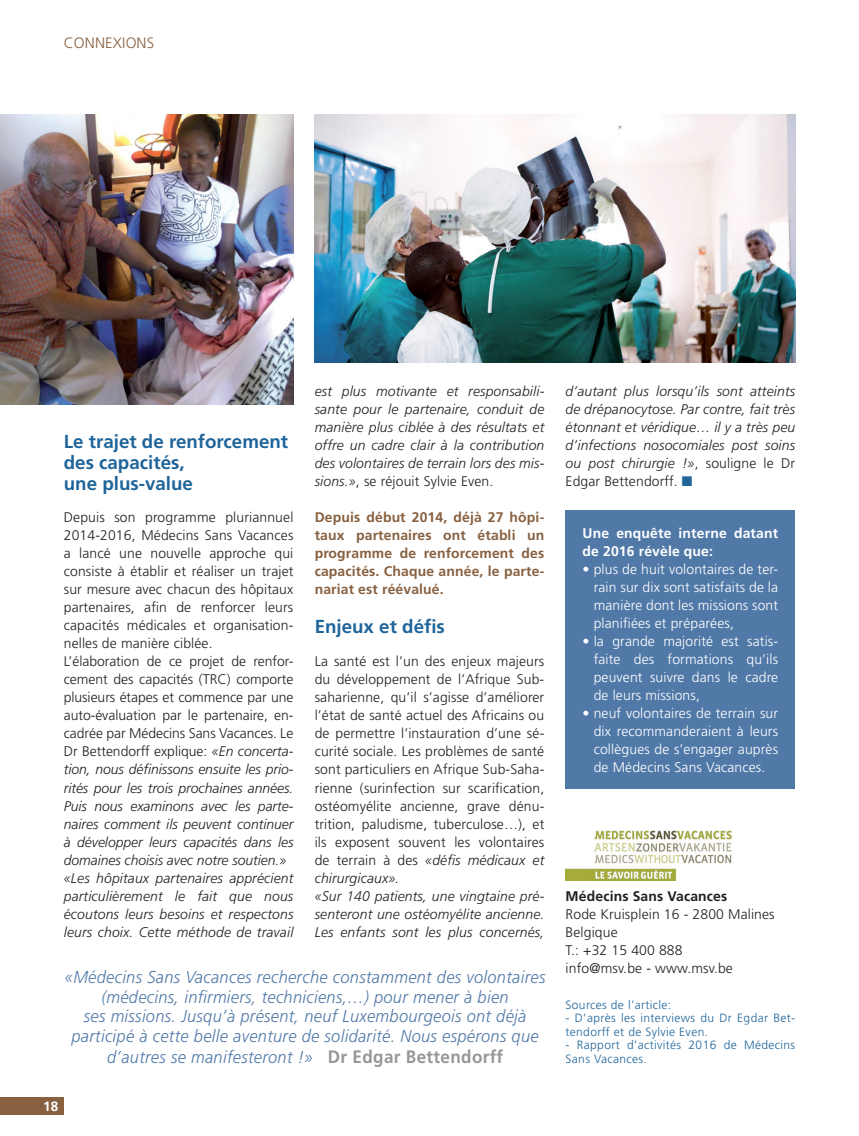
<style>
.page{position:relative;width:859px;height:1136px;background:#fff}
.page>*{position:absolute;margin:0;border:0;box-sizing:border-box;transform-origin:0 0}
.t1{font:700 18.75px/21px "Frutiger";color:#1f659a}
.t2{font:italic 300 17.25px/20.2px "Frutiger";letter-spacing:.02em;color:#5179a8;text-align:center;scale:.95 1}
.t3{font:300 15px "Frutiger";letter-spacing:.01em;color:#876040}
.t4{font:italic 300 13.95px/18px "Frutiger";letter-spacing:.01em;color:#231f20;text-align:justify}
.t5{font:300 13.95px/18px "Frutiger";letter-spacing:.01em;color:#231f20;text-align:justify}
.t6{font:300 13.95px/18px "Frutiger";letter-spacing:.01em;color:#fff;text-align:justify}
.t7{font:700 13.95px/18px "Frutiger";letter-spacing:.01em;color:#876040;text-align:justify}
.t8{font:700 13.95px/18px "Frutiger";letter-spacing:.01em;color:#fff}
.t9{font:700 13.95px "Frutiger";letter-spacing:.01em;color:#231f20}
.t10{font:700 13.5px "Frutiger";color:#fff}
.t11{font:300 12px/13.5px "Frutiger";letter-spacing:.03em;color:#1f659a}
.s1{font-style:normal}
.s2{font-style:italic}
.s3{font-weight:700;font-style:normal;font-size:18px;color:#95979a}
.s4{color:#1f659a}
</style>
<div class="page">
<div style="left:566px;top:510px;width:229px;height:278px;background:#5179a8"></div>
<img style="left:566px;top:830px;width:166px;height:50px">
<div style="left:0;top:1097px;width:64px;height:17px;background:#876040"></div>
<img style="left:315px;top:115px;width:480px;height:247px">
<img style="left:0;top:115px;width:293px;height:289px">
<p class="t3" style="left:64px;top:34px;width:92px">CONNEXIONS</p>
<p class="t1" style="left:64px;top:431px;width:226px">Le trajet de renforcement des capacités,</p>
<p class="t1" style="left:64px;top:473px;width:131px">une plus-value</p>
<p class="t5" style="left:64px;top:508px;width:231px">Depuis son programme pluriannuel 2014-2016, Médecins Sans Vacances a lancé une nouvelle approche qui consiste à établir et réaliser un trajet sur mesure avec chacun des hôpitaux partenaires, afin de renforcer leurs capacités médicales et organisation&shy;nelles de manière ciblée.</p>
<p class="t4" style="left:64px;top:652px;width:231px"><span class="s1">L’élaboration de ce projet de renfor&shy;cement des capacités (TRC) comporte plusieurs étapes et commence par une auto-évaluation par le partenaire, en&shy;cadrée par Médecins Sans Vacances. Le Dr Bettendorff explique:</span> «En concerta&shy;tion, nous définissons ensuite les prio&shy;rités pour les trois prochaines années.<br>Puis nous examinons avec les parte&shy;naires comment ils peuvent continuer à développer leurs capacités dans les domaines choisis avec notre soutien.»</p>
<p class="t4" style="left:64px;top:868px;width:231px">«Les hôpitaux partenaires apprécient particulièrement le fait que nous écoutons leurs besoins et respectons leurs choix. Cette méthode de travail</p>
<p class="t4" style="left:315px;top:382px;width:231px">est plus motivante et responsabili&shy;sante pour le partenaire, conduit de manière plus ciblée à des résultats et offre un cadre clair à la contribution des volontaires de terrain lors des mis&shy;sions.»<span class="s1">, se réjouit Sylvie Even.</span></p>
<p class="t7" style="left:315px;top:508px;width:231px">Depuis début 2014, déjà 27 hôpi&shy;taux partenaires ont établi un programme de renforcement des capacités. Chaque année, le parte&shy;nariat est réévalué.</p>
<p class="t1" style="left:315px;top:616px;width:132px">Enjeux et défis</p>
<p class="t5" style="left:315px;top:652px;width:231px">La santé est l’un des enjeux majeurs du développement de l’Afrique Sub&shy;saharienne, qu’il s’agisse d’améliorer l’état de santé actuel des Africains ou de permettre l’instauration d’une sé&shy;curité sociale. Les problèmes de santé sont particuliers en Afrique Sub-Saha&shy;rienne (surinfection sur scarification, ostéomyélite ancienne, grave dénu&shy;trition, paludisme, tuberculose…), et ils exposent souvent les volontaires de terrain à des <span class="s2">«défis médicaux et chirurgicaux».</span></p>
<p class="t4" style="left:315px;top:886px;width:231px">«Sur 140 patients, une vingtaine pré&shy;senteront une ostéomyélite ancienne.<br>Les enfants sont les plus concernés,</p>
<p class="t2" style="left:65px;top:967px;width:507px;line-height:19.5px">«Médecins Sans Vacances recherche constamment des volontaires (médecins, infirmiers, techniciens,…) pour mener à bien</p>
<p class="t2" style="left:72px;top:1006px;width:493px">ses missions. Jusqu’à présent, neuf Luxembourgeois ont déjà participé à cette belle aventure de solidarité. Nous espérons que d’autres se manifesteront !» <span class="s3">Dr Edgar Bettendorff</span></p>
<p class="t10" style="left:43px;top:1098px;width:17px">18</p>
<p class="t4" style="left:566px;top:382px;width:231px">d’autant plus lorsqu’ils sont atteints de drépanocytose. Par contre, fait très étonnant et véridique… il y a très peu d’infections nosocomiales post soins ou post chirurgie !»<span class="s1">, souligne le Dr Edgar Bettendorff.</span> <span class="s4">■</span></p>
<p class="t8" style="left:583px;top:524px;width:197px">Une enquête interne datant de 2016 révèle que:</p>
<p class="t6" style="left:594px;top:560px;width:186px;text-indent:-11px">• plus de huit volontaires de ter&shy;rain sur dix sont satisfaits de la manière dont les missions sont planifiées et préparées,</p>
<p class="t6" style="left:594px;top:632px;width:186px;text-indent:-11px">• la grande majorité est satis&shy;faite des formations qu’ils peuvent suivre dans le cadre de leurs missions,</p>
<p class="t6" style="left:594px;top:704px;width:186px;text-indent:-11px">• neuf volontaires de terrain sur dix recommanderaient à leurs collègues de s’engager auprès de Médecins Sans Vacances.</p>
<p class="t9" style="left:566px;top:887px;width:163px">Médecins Sans Vacances</p>
<p class="t5" style="left:566px;top:904px;width:211px">Rode Kruisplein 16 - 2800 Malines</p>
<p class="t5" style="left:566px;top:922px;width:54px">Belgique</p>
<p class="t5" style="left:566px;top:940px;width:119px">T.: +32 15 400 888</p>
<p class="t5" style="left:566px;top:958px;width:169px">info@msv.be - www.msv.be</p>
<p class="t11" style="left:566px;top:997px;width:107px">Sources de l’article:</p>
<p class="t11" style="left:566px;top:1011px;width:231px">- D’après les interviews du Dr Egdar Bet&shy;tendorff et de Sylvie Even.</p>
<p class="t11" style="left:566px;top:1038px;width:231px">- Rapport d’activités 2016 de Médecins<br>Sans Vacances.</p>
</div>
